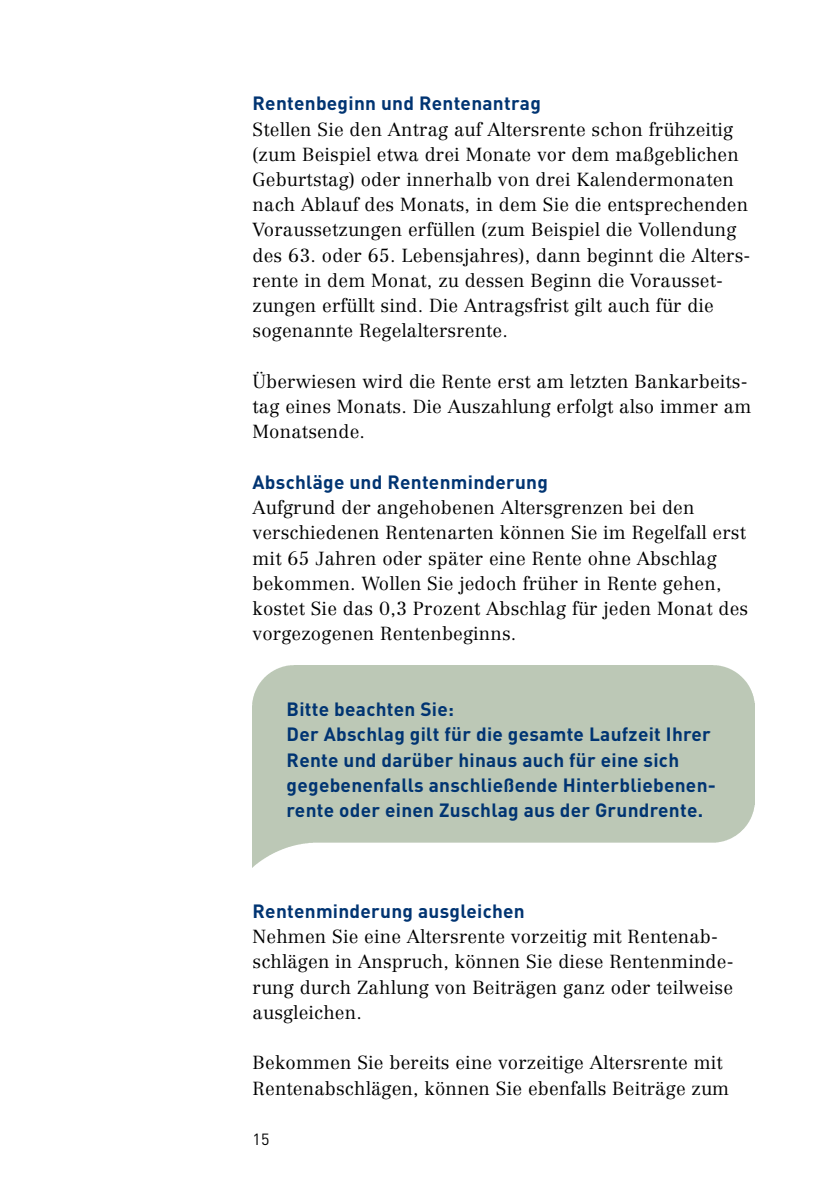
<style>
.page{position:relative;width:840px;height:1191px;background:#fff}
.page>*{position:absolute;margin:0;border:0;box-sizing:border-box;transform-origin:0 0}
.t1{font:700 19px/25.2px "DIN";letter-spacing:.015em;color:#003472}
.t2{font:300 18.6px/25.2px "Centennial";letter-spacing:.01em;color:#000}
.t3{font:16px "DIN";color:#000}
</style>
<div class="page">
<h3 class="t1" style="left:252px;top:90px;width:290px">Rentenbeginn und Rentenantrag</h3>
<p class="t2" style="left:252px;top:116px;width:499px">Stellen Sie den Antrag auf Altersrente schon frühzeitig (zum Beispiel etwa drei Monate vor dem maßgeblichen Geburtstag) oder innerhalb von drei Kalendermonaten nach Ablauf des Monats, in dem Sie die entsprechenden Voraussetzungen erfüllen (zum Beispiel die Vollendung des 63. oder 65. Lebensjahres), dann beginnt die Alters&shy;rente in dem Monat, zu dessen Beginn die Vorausset&shy;zungen erfüllt sind. Die Antragsfrist gilt auch für die sogenannte Regelaltersrente.</p>
<p class="t2" style="left:252px;top:369px;width:500px">Überwiesen wird die Rente erst am letzten Bankarbeits&shy;tag eines Monats. Die Auszahlung erfolgt also immer am<br>Monatsende.</p>
<h3 class="t1" style="left:252px;top:468px;width:297px">Abschläge und Rentenminderung</h3>
<p class="t2" style="left:252px;top:495px;width:497px">Aufgrund der angehobenen Altersgrenzen bei den verschiedenen Rentenarten können Sie im Regelfall erst mit 65 Jahren oder später eine Rente ohne Abschlag bekommen. Wollen Sie jedoch früher in Rente gehen, kostet Sie das 0,3 Prozent Abschlag für jeden Monat des vorgezogenen Rentenbeginns.</p>
<p class="t1" style="left:286px;top:695px;width:169px">Bitte beachten Sie:</p>
<p class="t1" style="left:286px;top:721px;width:428px">Der Abschlag gilt für die gesamte Laufzeit Ihrer Rente und darüber hinaus auch für eine sich gegebenenfalls anschließende Hinterbliebenen&shy;rente oder einen Zuschlag aus der Grundrente.</p>
<h3 class="t1" style="left:252px;top:897px;width:273px">Rentenminderung ausgleichen</h3>
<p class="t2" style="left:252px;top:924px;width:482px">Nehmen Sie eine Altersrente vorzeitig mit Rentenab&shy;schlägen in Anspruch, können Sie diese Rentenminde&shy;rung durch Zahlung von Beiträgen ganz oder teilweise ausgleichen.</p>
<p class="t2" style="left:252px;top:1050px;width:478px">Bekommen Sie bereits eine vorzeitige Altersrente mit<br>Rentenabschlägen, können Sie ebenfalls Beiträge zum</p>
<p class="t3" style="left:252px;top:1129px;width:18px">15</p>
</div>
